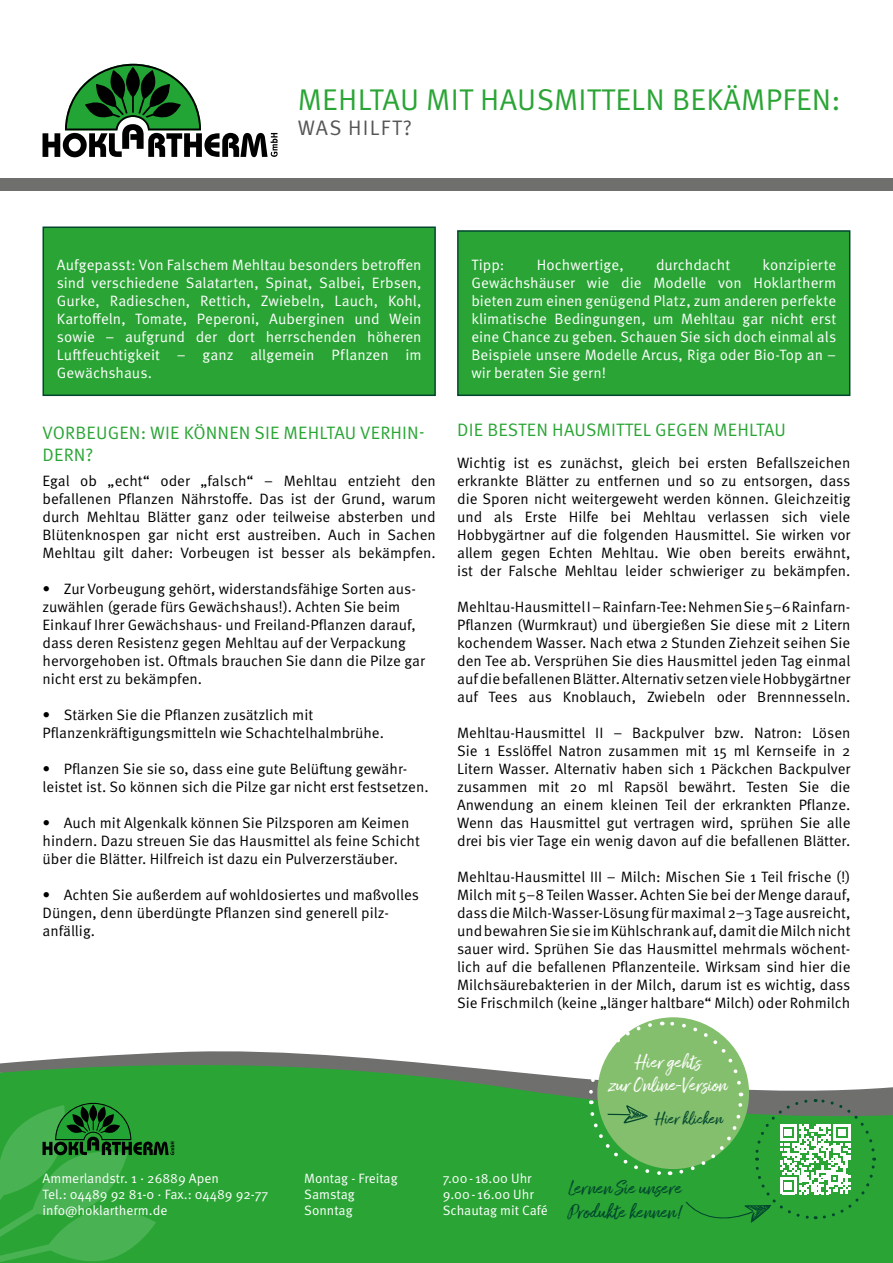
<style>
.page{position:relative;width:893px;height:1263px;background:#fff}
.page>*{position:absolute;margin:0;border:0;box-sizing:border-box;transform-origin:0 0}
.t1{font:30px "Meta Pro Norm";letter-spacing:.01em;color:#2aa535}
.t2{font:21px "Meta Pro Norm";letter-spacing:.06em;color:#565656}
.t3{font:19.5px/23.4px "Amithen";color:#00452e}
.t4{font:19.5px/23.4px "Amithen";color:#fff;text-align:center}
.t5{font:18px/21.6px "Meta Pro Norm";letter-spacing:.01em;color:#2aa535}
.t6{font:16.95px "Amithen";color:#00452e}
.t7{font:15px/18px "Meta Pro Norm";color:#000;text-align:justify}
.t8{font:15px/18px "Meta Pro Norm";color:#fff;text-align:justify}
.t9{font:13.5px/16.2px "Meta Pro Norm";color:#fff}
</style>
<div class="page">
<div style="left:0;top:179px;width:893px;height:12px;background:#6f6f6e"></div>
<div style="left:174px;top:1119px;width:719px;height:144px;background:#2aa535"></div>
<svg style="left:0;top:1051px;width:893px;height:68px;fill:#2aa535"></svg>
<svg style="left:587px;top:1019px;width:290px;height:203px"></svg>
<svg style="left:0;top:1083px;width:174px;height:180px;background:#32a03c"></svg>
<div style="left:43px;top:227px;width:392px;height:168px;background:#2aa535"></div>
<div style="left:43px;top:226px;width:393px;height:170px;border:2px solid #00452e"></div>
<div style="left:458px;top:231px;width:392px;height:164px;background:#2aa535"></div>
<div style="left:457px;top:230px;width:393px;height:166px;border:2px solid #00452e"></div>
<svg style="left:43px;top:64px;width:235px;height:93px"></svg>
<h1 class="t1" style="left:298px;top:77px;width:544px">MEHLTAU MIT HAUSMITTELN BEKÄMPFEN:</h1>
<h2 class="t2" style="left:298px;top:112px;width:116px">WAS HILFT?</h2>
<p class="t8" style="left:57px;top:255px;width:366px">Aufgepasst: Von Falschem Mehltau besonders betroffen sind verschiedene Salatarten, Spinat, Salbei, Erbsen, Gurke, Radieschen, Rettich, Zwiebeln, Lauch, Kohl, Kartoffeln, Tomate, Peperoni, Auberginen und Wein sowie – aufgrund der dort herrschenden höheren Luftfeuchtigkeit – ganz allgemein Pflanzen im Gewächshaus.</p>
<p class="t5" style="left:43px;top:421px;width:383px">VORBEUGEN: WIE KÖNNEN SIE MEHLTAU VERHIN-<br>DERN?</p>
<p class="t7" style="left:43px;top:471px;width:395px">Egal ob „echt“ oder „falsch“ – Mehltau entzieht den befallenen Pflanzen Nährstoffe. Das ist der Grund, warum durch Mehltau Blätter ganz oder teilweise absterben und Blütenknospen gar nicht erst austreiben. Auch in Sachen Mehltau gilt daher: Vorbeugen ist besser als bekämpfen.</p>
<p class="t7" style="left:43px;top:579px;width:384px;text-align:left">• Zur Vorbeugung gehört, widerstandsfähige Sorten aus&shy;zuwählen (gerade fürs Gewächshaus!). Achten Sie beim Einkauf Ihrer Gewächshaus- und Freiland-Pflanzen darauf, dass deren Resistenz gegen Mehltau auf der Verpackung hervorgehoben ist. Oftmals brauchen Sie dann die Pilze gar nicht erst zu bekämpfen.</p>
<p class="t7" style="left:43px;top:705px;width:343px">• Stärken Sie die Pflanzen zusätzlich mit<br>Pflanzenkräftigungsmitteln wie Schachtelhalmbrühe.</p>
<p class="t7" style="left:43px;top:759px;width:388px">• Pflanzen Sie sie so, dass eine gute Belüftung gewähr&shy;leistet ist. So können sich die Pilze gar nicht erst festsetzen.</p>
<p class="t7" style="left:43px;top:813px;width:379px;text-align:left">• Auch mit Algenkalk können Sie Pilzsporen am Keimen hindern. Dazu streuen Sie das Hausmittel als feine Schicht über die Blätter. Hilfreich ist dazu ein Pulverzerstäuber.</p>
<p class="t7" style="left:43px;top:885px;width:378px;text-align:left">• Achten Sie außerdem auf wohldosiertes und maßvolles<br>Düngen, denn überdüngte Pflanzen sind generell pilz&shy;anfällig.</p>
<p class="t8" style="left:471px;top:255px;width:366px;text-indent:291px">konzipierte Gewächshäuser wie die Modelle von Hoklartherm bieten zum einen genügend Platz, zum anderen perfekte klimatische Bedingungen, um Mehltau gar nicht erst eine Chance zu geben. Schauen Sie sich doch einmal als Beispiele unsere Modelle Arcus, Riga oder Bio-Top an – wir beraten Sie gern!</p>
<p class="t8" style="left:471px;top:255px;width:35px">Tipp:</p>
<p class="t8" style="left:537px;top:255px;width:88px">Hochwertige,</p>
<p class="t8" style="left:656px;top:255px;width:76px">durchdacht</p>
<p class="t5" style="left:457px;top:417px;width:330px">DIE BESTEN HAUSMITTEL GEGEN MEHLTAU</p>
<p class="t7" style="left:457px;top:453px;width:395px">Wichtig ist es zunächst, gleich bei ersten Befallszeichen erkrankte Blätter zu entfernen und so zu entsorgen, dass die Sporen nicht weitergeweht werden können. Gleichzeitig und als Erste Hilfe bei Mehltau verlassen sich viele Hobbygärtner auf die folgenden Hausmittel. Sie wirken vor allem gegen Echten Mehltau. Wie oben bereits erwähnt, ist der Falsche Mehltau leider schwieriger zu bekämpfen.</p>
<p class="t7" style="left:457px;top:597px;width:395px">Mehltau-Hausmittel I – Rainfarn-Tee: Nehmen Sie 5–6 Rainfarn-Pflanzen (Wurmkraut) und übergießen Sie diese mit 2 Litern kochendem Wasser. Nach etwa 2 Stunden Ziehzeit seihen Sie den Tee ab. Versprühen Sie dies Hausmittel jeden Tag einmal auf die befallenen Blätter. Alternativ setzen viele Hobbygärtner auf Tees aus Knoblauch, Zwiebeln oder Brennnesseln.</p>
<p class="t7" style="left:457px;top:723px;width:395px">Mehltau-Hausmittel II – Backpulver bzw. Natron: Lösen Sie 1 Esslöffel Natron zusammen mit 15 ml Kernseife in 2<br>Litern Wasser. Alternativ haben sich 1 Päckchen Backpulver zusammen mit 20 ml Rapsöl bewährt. Testen Sie die Anwendung an einem kleinen Teil der erkrankten Pflanze.<br>Wenn das Hausmittel gut vertragen wird, sprühen Sie alle drei bis vier Tage ein wenig davon auf die befallenen Blätter.</p>
<p class="t7" style="left:457px;top:867px;width:395px">Mehltau-Hausmittel III – Milch: Mischen Sie 1 Teil frische (!)<br>Milch mit 5–8 Teilen Wasser. Achten Sie bei der Menge darauf, dass die Milch-Wasser-Lösung für maximal 2–3 Tage ausreicht, und bewahren Sie sie im Kühlschrank auf, damit die Milch nicht sauer wird. Sprühen Sie das Hausmittel mehrmals wöchent&shy;lich auf die befallenen Pflanzenteile. Wirksam sind hier die Milchsäurebakterien in der Milch, darum ist es wichtig, dass Sie Frischmilch (keine „länger haltbare“ Milch) oder Rohmilch</p>
<h3 class="t4" style="left:608px;top:1051px;width:120px">Hier gehts<br>zur Online-Version</h3>
<p class="t6" style="left:654px;top:1108px;width:70px">Hier klicken</p>
<p class="t9" style="left:43px;top:1169px;width:227px">Ammerlandstr. 1 · 26889 Apen<br>Tel.: 04489 92 81-0 · Fax.: 04489 92-77 info@hoklartherm.de</p>
<p class="t9" style="left:304px;top:1169px;width:95px">Montag - Freitag</p>
<p class="t9" style="left:443px;top:1169px;width:91px">7.00- 18.00 Uhr</p>
<p class="t9" style="left:304px;top:1185px;width:52px">Samstag</p>
<p class="t9" style="left:443px;top:1185px;width:93px">9.00- 16.00 Uhr</p>
<p class="t9" style="left:304px;top:1202px;width:50px">Sonntag</p>
<p class="t9" style="left:443px;top:1202px;width:107px">Schautag mit Café</p>
<h3 class="t3" style="left:567px;top:1177px;width:117px">Lernen Sie unsere<br>Produkte kennen!</h3>
</div>
